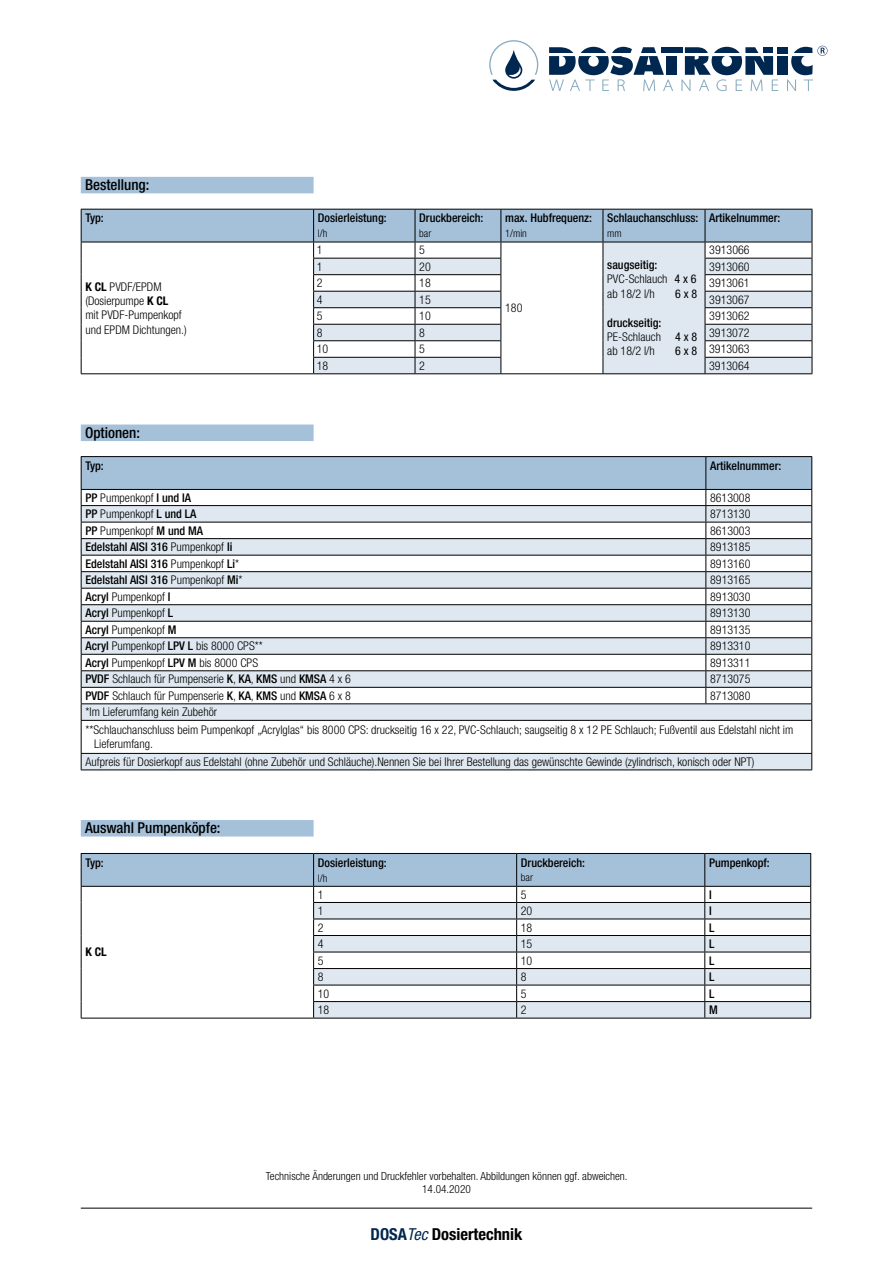
<style>
.page{position:relative;width:893px;height:1263px;background:#fff}
.page>*{position:absolute;margin:0;border:0;box-sizing:border-box;transform-origin:0 0}
.t1{font:700 condensed 16.5px "Helvetica Neue LT Pro";color:#000}
.t2{font:500 condensed 15px "Helvetica Neue LT Pro";color:#000}
.t3{font:300 condensed 12px/14.4px "Helvetica Neue LT Pro";color:#000}
.t4{font:500 condensed 12px "Helvetica Neue LT Pro";color:#000}
.t5{font:condensed 12px "Helvetica Neue LT Pro";color:#000}
.t6{font:700 condensed 12px "Helvetica Neue LT Pro";color:#000}
.t7{font:300 condensed 11.25px/13.5px "Helvetica Neue LT Pro";color:#000;text-align:center}
.t8{font:300 condensed 10.5px "Helvetica Neue LT Pro";color:#000}
.s1{font-weight:700}
.s2{font-weight:500}
.s3{font-weight:400}
.s4{font-weight:300}
.s5{color:#002750}
.s6{font-weight:400;font-style:italic;color:#002750}
</style>
<div class="page">
<hr style="left:81px;top:1208px;width:731px;height:1px;background:#000">
<svg style="left:489px;top:40px;width:339px;height:51px"></svg>
<div style="left:81px;top:177px;width:233px;height:16px;background:#a5c1da"></div>
<div style="left:81px;top:424px;width:233px;height:17px;background:#a5c1da"></div>
<div style="left:82px;top:752px;width:729px;height:17px;background:#dfe8f0"></div>
<hr style="left:81px;top:456px;width:625px;height:1px;background:#000">
<hr style="left:706px;top:456px;width:106px;height:1px;background:#000">
<svg style="left:81px;top:457px;width:731px;height:263px"></svg>
<hr style="left:81px;top:720px;width:625px;height:1px;background:#000">
<hr style="left:81px;top:721px;width:1px;height:32px;background:#000">
<hr style="left:706px;top:720px;width:106px;height:1px;background:#000">
<hr style="left:811px;top:721px;width:1px;height:32px;background:#000">
<hr style="left:81px;top:753px;width:625px;height:1px;background:#000">
<svg style="left:81px;top:754px;width:1px;height:15px"></svg>
<hr style="left:706px;top:753px;width:106px;height:1px;background:#000">
<svg style="left:811px;top:754px;width:1px;height:15px"></svg>
<hr style="left:81px;top:769px;width:625px;height:1px;background:#000">
<hr style="left:706px;top:769px;width:106px;height:1px;background:#000">
<hr style="left:314px;top:373px;width:101px;height:1px;background:#000">
<hr style="left:81px;top:373px;width:233px;height:1px;background:#000">
<hr style="left:705px;top:373px;width:107px;height:1px;background:#000">
<hr style="left:603px;top:373px;width:102px;height:1px;background:#000">
<hr style="left:501px;top:373px;width:102px;height:1px;background:#000">
<hr style="left:415px;top:373px;width:86px;height:1px;background:#000">
<svg style="left:81px;top:209px;width:732px;height:164px"></svg>
<hr style="left:314px;top:1018px;width:203px;height:1px;background:#000">
<hr style="left:81px;top:1018px;width:233px;height:1px;background:#000">
<hr style="left:705px;top:1018px;width:106px;height:1px;background:#000">
<hr style="left:517px;top:1018px;width:188px;height:1px;background:#000">
<svg style="left:81px;top:853px;width:730px;height:165px"></svg>
<div style="left:81px;top:820px;width:233px;height:16px;background:#a5c1da"></div>
<p class="t2" style="left:85px;top:176px;width:66px">Bestellung:</p>
<p class="t4" style="left:85px;top:211px;width:20px">Typ:</p>
<p class="t4" style="left:318px;top:211px;width:70px">Dosierleistung:</p>
<p class="t8" style="left:318px;top:227px;width:11px">l/h</p>
<p class="t4" style="left:419px;top:211px;width:66px">Druckbereich:</p>
<p class="t8" style="left:419px;top:227px;width:14px">bar</p>
<p class="t4" style="left:505px;top:211px;width:88px">max. Hubfrequenz:</p>
<p class="t8" style="left:505px;top:227px;width:23px">1/min</p>
<p class="t4" style="left:607px;top:211px;width:93px">Schlauchanschluss:</p>
<p class="t8" style="left:607px;top:227px;width:16px">mm</p>
<p class="t4" style="left:709px;top:211px;width:73px">Artikelnummer:</p>
<p class="t3" style="left:317px;top:243px;width:7px">1</p>
<p class="t3" style="left:419px;top:243px;width:7px">5</p>
<p class="t3" style="left:709px;top:243px;width:42px">3913066</p>
<p class="t3" style="left:85px;top:279px;width:103px"><span class="s1">K CL</span> PVDF/EPDM (Dosierpumpe <span class="s1">K CL<br></span>mit PVDF-Pumpenkopf und EPDM Dichtungen.)</p>
<p class="t3" style="left:607px;top:257px;width:91px"><span class="s2">saugseitig:<br></span>PVC-Schlauch <span class="s3">4 x 6 </span>ab 18/2 l/h</p>
<p class="t3" style="left:317px;top:259px;width:7px">1</p>
<p class="t3" style="left:419px;top:259px;width:13px">20</p>
<p class="t3" style="left:709px;top:259px;width:42px">3913060</p>
<p class="t3" style="left:317px;top:276px;width:7px">2</p>
<p class="t3" style="left:419px;top:276px;width:13px">18</p>
<p class="t3" style="left:709px;top:276px;width:42px">3913061</p>
<p class="t3" style="left:317px;top:292px;width:7px">4</p>
<p class="t3" style="left:419px;top:292px;width:13px">15</p>
<p class="t3" style="left:709px;top:292px;width:42px">3913067</p>
<p class="t3" style="left:317px;top:309px;width:7px">5</p>
<p class="t3" style="left:419px;top:309px;width:13px">10</p>
<p class="t3" style="left:709px;top:309px;width:42px">3913062</p>
<p class="t3" style="left:317px;top:325px;width:7px">8</p>
<p class="t3" style="left:419px;top:325px;width:7px">8</p>
<p class="t3" style="left:709px;top:325px;width:42px">3913072</p>
<p class="t3" style="left:317px;top:342px;width:13px">10</p>
<p class="t3" style="left:419px;top:342px;width:7px">5</p>
<p class="t3" style="left:709px;top:342px;width:42px">3913063</p>
<p class="t3" style="left:317px;top:358px;width:13px">18</p>
<p class="t3" style="left:419px;top:358px;width:7px">2</p>
<p class="t3" style="left:709px;top:358px;width:42px">3913064</p>
<p class="t5" style="left:675px;top:286px;width:24px">6 x 8</p>
<p class="t3" style="left:607px;top:315px;width:91px"><span class="s2">druckseitig:<br></span>PE-Schlauch <span class="s3">4 x 8 </span>ab 18/2 l/h</p>
<p class="t3" style="left:505px;top:301px;width:19px">180</p>
<p class="t5" style="left:675px;top:344px;width:24px">6 x 8</p>
<p class="t2" style="left:85px;top:423px;width:56px">Optionen:</p>
<p class="t4" style="left:85px;top:458px;width:20px">Typ:</p>
<p class="t4" style="left:710px;top:458px;width:73px">Artikelnummer:</p>
<p class="t3" style="left:85px;top:490px;width:107px"><span class="s2">PP</span> Pumpenkopf <span class="s2">I und IA</span></p>
<p class="t3" style="left:710px;top:490px;width:42px">8613008</p>
<p class="t3" style="left:85px;top:507px;width:113px"><span class="s2">PP</span> Pumpenkopf <span class="s2">L und LA</span></p>
<p class="t3" style="left:710px;top:507px;width:42px">8713130</p>
<p class="t3" style="left:85px;top:523px;width:119px"><span class="s2">PP</span> Pumpenkopf <span class="s2">M und MA</span></p>
<p class="t3" style="left:710px;top:523px;width:42px">8613003</p>
<p class="t4" style="left:85px;top:540px;width:148px">Edelstahl AISI 316 <span class="s4">Pumpenkopf</span> Ii</p>
<p class="t3" style="left:710px;top:540px;width:42px">8913185</p>
<p class="t4" style="left:85px;top:556px;width:155px">Edelstahl AISI 316 <span class="s4">Pumpenkopf</span> Li<span class="s4">*</span></p>
<p class="t3" style="left:710px;top:556px;width:42px">8913160</p>
<p class="t4" style="left:85px;top:573px;width:158px">Edelstahl AISI 316 <span class="s4">Pumpenkopf</span> Mi<span class="s4">*</span></p>
<p class="t3" style="left:710px;top:573px;width:42px">8913165</p>
<p class="t3" style="left:85px;top:589px;width:87px"><span class="s2">Acryl</span> Pumpenkopf <span class="s2">I</span></p>
<p class="t3" style="left:710px;top:589px;width:42px">8913030</p>
<p class="t3" style="left:85px;top:606px;width:89px"><span class="s2">Acryl</span> Pumpenkopf <span class="s2">L</span></p>
<p class="t3" style="left:710px;top:606px;width:42px">8913130</p>
<p class="t3" style="left:85px;top:622px;width:93px"><span class="s2">Acryl</span> Pumpenkopf <span class="s2">M</span></p>
<p class="t3" style="left:710px;top:622px;width:42px">8913135</p>
<p class="t3" style="left:85px;top:639px;width:179px"><span class="s2">Acryl</span> Pumpenkopf <span class="s2">LPV L</span> bis 8000 CPS**</p>
<p class="t3" style="left:710px;top:639px;width:42px">8913310</p>
<p class="t3" style="left:85px;top:655px;width:174px"><span class="s2">Acryl</span> Pumpenkopf <span class="s2">LPV M</span> bis 8000 CPS</p>
<p class="t3" style="left:710px;top:655px;width:42px">8913311</p>
<p class="t3" style="left:85px;top:672px;width:267px"><span class="s2">PVDF</span> Schlauch für Pumpenserie <span class="s2">K</span>, <span class="s2">KA</span>, <span class="s2">KMS</span> und <span class="s2">KMSA</span> 4 x 6</p>
<p class="t3" style="left:710px;top:672px;width:42px">8713075</p>
<p class="t3" style="left:85px;top:688px;width:267px"><span class="s2">PVDF</span> Schlauch für Pumpenserie <span class="s2">K</span>, <span class="s2">KA</span>, <span class="s2">KMS</span> und <span class="s2">KMSA</span> 6 x 8</p>
<p class="t3" style="left:710px;top:688px;width:42px">8713080</p>
<p class="t3" style="left:85px;top:703px;width:709px;line-height:17.5px">*Im Lieferumfang kein Zubehör<br>**Schlauchanschluss beim Pumpenkopf „Acrylglas“ bis 8000 CPS: druckseitig 16 x 22, PVC-Schlauch; saugseitig 8 x 12 PE Schlauch; Fußventil aus Edelstahl nicht im</p>
<p class="t3" style="left:85px;top:735px;width:671px;line-height:17.5px;text-indent:9px">Lieferumfang.<br>Aufpreis für Dosierkopf aus Edelstahl (ohne Zubehör und Schläuche).Nennen Sie bei Ihrer Bestellung das gewünschte Gewinde (zylindrisch, konisch oder NPT)</p>
<p class="t2" style="left:85px;top:819px;width:137px">Auswahl Pumpenköpfe:</p>
<p class="t4" style="left:85px;top:855px;width:20px">Typ:</p>
<p class="t4" style="left:318px;top:855px;width:70px">Dosierleistung:</p>
<p class="t8" style="left:318px;top:872px;width:11px">l/h</p>
<p class="t4" style="left:521px;top:855px;width:66px">Druckbereich:</p>
<p class="t8" style="left:521px;top:871px;width:14px">bar</p>
<p class="t4" style="left:709px;top:855px;width:62px">Pumpenkopf:</p>
<p class="t6" style="left:85px;top:945px;width:23px">K CL</p>
<p class="t3" style="left:318px;top:887px;width:7px">1</p>
<p class="t3" style="left:521px;top:887px;width:7px">5</p>
<p class="t4" style="left:709px;top:887px;width:4px">I</p>
<p class="t3" style="left:318px;top:903px;width:7px">1</p>
<p class="t3" style="left:521px;top:903px;width:13px">20</p>
<p class="t4" style="left:709px;top:903px;width:4px">I</p>
<p class="t3" style="left:318px;top:920px;width:7px">2</p>
<p class="t3" style="left:521px;top:920px;width:13px">18</p>
<p class="t4" style="left:709px;top:920px;width:7px">L</p>
<p class="t3" style="left:318px;top:936px;width:7px">4</p>
<p class="t3" style="left:521px;top:936px;width:13px">15</p>
<p class="t4" style="left:709px;top:936px;width:7px">L</p>
<p class="t3" style="left:318px;top:953px;width:7px">5</p>
<p class="t3" style="left:521px;top:953px;width:13px">10</p>
<p class="t4" style="left:709px;top:953px;width:7px">L</p>
<p class="t3" style="left:318px;top:969px;width:7px">8</p>
<p class="t3" style="left:521px;top:969px;width:7px">8</p>
<p class="t4" style="left:709px;top:969px;width:7px">L</p>
<p class="t3" style="left:318px;top:986px;width:13px">10</p>
<p class="t3" style="left:521px;top:986px;width:7px">5</p>
<p class="t4" style="left:709px;top:986px;width:7px">L</p>
<p class="t3" style="left:318px;top:1002px;width:13px">18</p>
<p class="t3" style="left:521px;top:1002px;width:7px">2</p>
<p class="t4" style="left:709px;top:1003px;width:10px">M</p>
<p class="t7" style="left:266px;top:1169px;width:363px">Technische Änderungen und Druckfehler vorbehalten. Abbildungen können ggf. abweichen.<br>14.04.2020</p>
<h1 class="t1" style="left:371px;top:1224px;width:153px"><span class="s5">DOSA</span><span class="s6">Tec</span> Dosiertechnik</h1>
</div>
